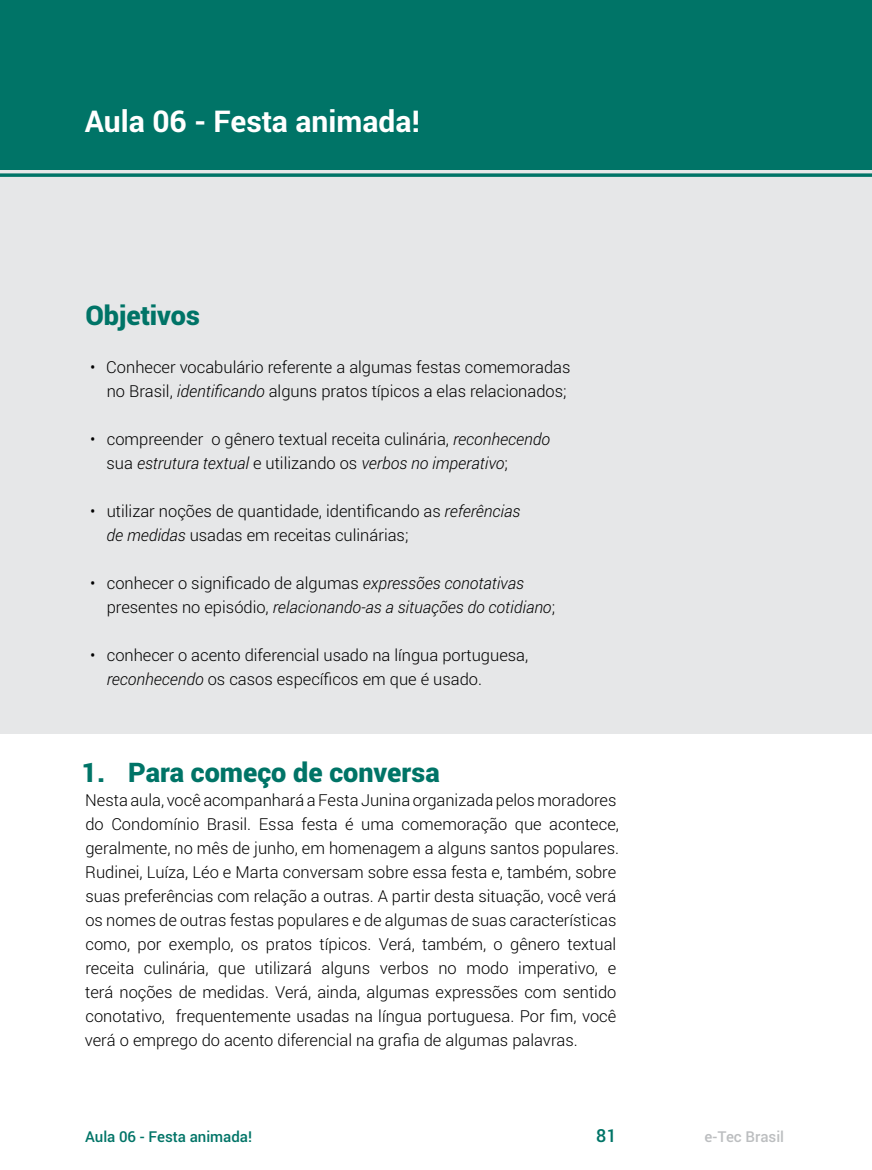
<style>
.page{position:relative;width:872px;height:1170px;background:#fff}
.page>*{position:absolute;margin:0;border:0;box-sizing:border-box;transform-origin:0 0}
.t1{font:700 30px "Roboto";color:#fff}
.t2{font:900 27px "Roboto";color:#007467}
.t3{font:500 18px "Roboto";color:#007467}
.t4{font:300 16.5px/24px "Roboto";color:#000}
.t5{font:italic 300 16.5px/24px "Roboto";color:#000}
.t6{font:500 15px "Roboto";color:#007467}
.t7{font:500 15px "Roboto";color:#bcbec0}
.s1{font-style:italic}
.s2{font-style:normal}
</style>
<div class="page">
<div style="left:0;top:149px;width:872px;height:584px;background:#e6e7e8"></div>
<div style="left:0;top:0;width:872px;height:170px;background:#007467"></div>
<hr style="left:0;top:174px;width:872px;height:3px;background:#007467">
<h1 class="t1" style="left:85px;top:101px;width:337px">Aula 06 - Festa animada!</h1>
<h2 class="t2" style="left:85px;top:296px;width:116px">Objetivos</h2>
<p class="t4" style="left:90px;top:355px;width:482px;text-align:right">• Conhecer vocabulário referente a algumas festas comemoradas no Brasil, <span class="s1">identificando</span> alguns pratos típicos a elas relacionados;</p>
<p class="t4" style="left:107px;top:427px;width:445px;text-indent:-16px">• compreender o gênero textual receita culinária, <span class="s1">reconhecendo </span>sua <span class="s1">estrutura textual</span> e utilizando os <span class="s1">verbos no imperativo</span>;</p>
<p class="t4" style="left:107px;top:499px;width:415px;text-indent:-16px">• utilizar noções de quantidade, identificando as <span class="s1">referências de medidas</span> usadas em receitas culinárias;</p>
<p class="t5" style="left:107px;top:571px;width:450px;text-indent:-17px"><span class="s2">• conhecer o significado de algumas</span> expressões conotativas <span class="s2">presentes no episódio,</span> relacionando-as a situações do cotidiano<span class="s2">;</span></p>
<p class="t4" style="left:107px;top:643px;width:423px;text-indent:-17px">• conhecer o acento diferencial usado na língua portuguesa, <span class="s1">reconhecendo</span> os casos específicos em que é usado.</p>
<h2 class="t2" style="left:82px;top:752px;width:359px">1. Para começo de conversa</h2>
<p class="t4" style="left:85px;top:787px;width:536px">Nesta aula, você acompanhará a Festa Junina organizada pelos moradores do Condomínio Brasil. Essa festa é uma comemoração que acontece, geralmente, no mês de junho, em homenagem a alguns santos populares.<br>Rudinei, Luíza, Léo e Marta conversam sobre essa festa e, também, sobre suas preferências com relação a outras. A partir desta situação, você verá os nomes de outras festas populares e de algumas de suas características como, por exemplo, os pratos típicos. Verá, também, o gênero textual receita culinária, que utilizará alguns verbos no modo imperativo, e terá noções de medidas. Verá, ainda, algumas expressões com sentido conotativo, frequentemente usadas na língua portuguesa. Por fim, você verá o emprego do acento diferencial na grafia de algumas palavras.</p>
<p class="t6" style="left:85px;top:1125px;width:168px">Aula 06 - Festa animada!</p>
<p class="t3" style="left:596px;top:1122px;width:22px">81</p>
<p class="t7" style="left:704px;top:1125px;width:81px">e-Tec Brasil</p>
</div>
